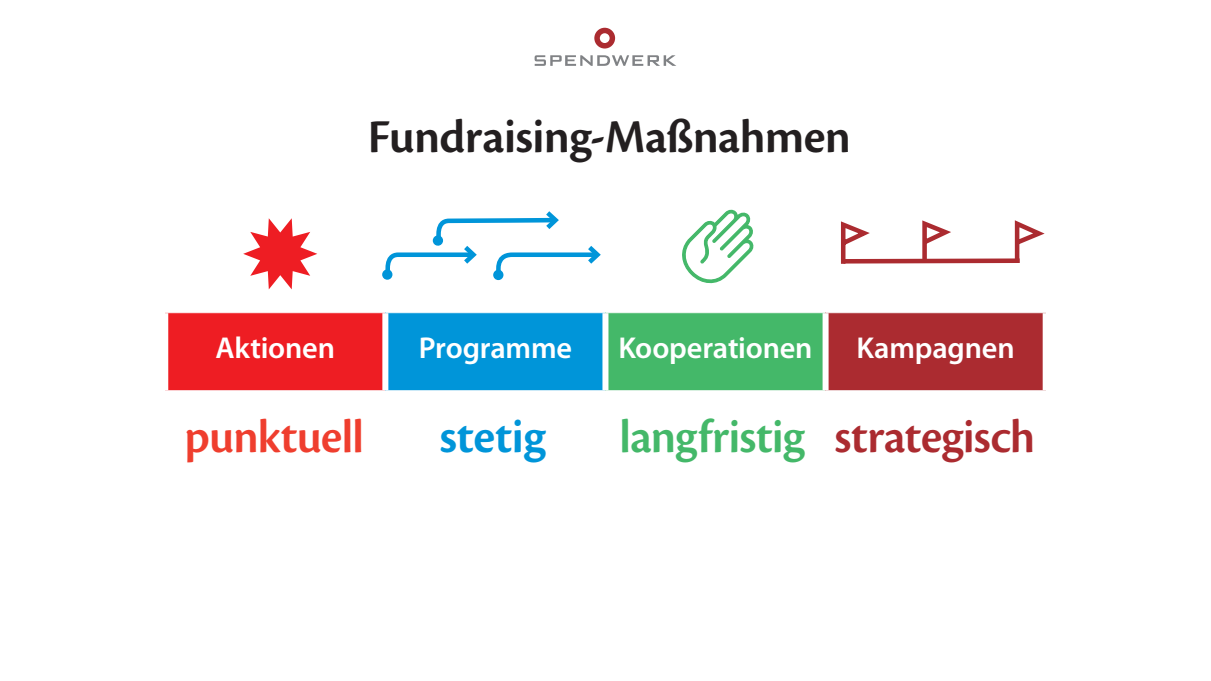
<style>
.page{position:relative;width:1211px;height:681px;background:#fff}
.page>*{position:absolute;margin:0;border:0;box-sizing:border-box;transform-origin:0 0}
.t1{font:49px "Cronos Pro Semibold Disp";letter-spacing:-.01em;color:#44b869}
.t2{font:600 49px "Cronos Pro";letter-spacing:-.015em;color:#231f20}
.t3{font:49px "Cronos Pro Semibold Disp";letter-spacing:-.01em;color:#ef3e2e}
.t4{font:600 49px "Cronos Pro";letter-spacing:-.01em;color:#0095d9}
.t5{font:600 30.2px "Myriad Pro";letter-spacing:-.005em;color:#fff}
.s1{color:#ab2b30}
</style>
<div class="page">
<div style="left:165px;top:312px;width:220px;height:78px;background:#ee1d23"></div>
<div style="left:385px;top:312px;width:220px;height:78px;background:#0095d9"></div>
<div style="left:605px;top:312px;width:220px;height:78px;background:#44b869"></div>
<div style="left:825px;top:312px;width:220px;height:78px;background:#ab2b30"></div>
<hr style="left:162px;top:312px;width:223px;height:1px;background:#fff">
<hr style="left:385px;top:312px;width:220px;height:1px;background:#fff">
<div style="left:162px;top:313px;width:6px;height:77px;background:#fff"></div>
<div style="left:382px;top:313px;width:6px;height:77px;background:#fff"></div>
<hr style="left:605px;top:312px;width:220px;height:1px;background:#fff">
<div style="left:602px;top:313px;width:6px;height:77px;background:#fff"></div>
<hr style="left:825px;top:312px;width:223px;height:1px;background:#fff">
<div style="left:822px;top:313px;width:6px;height:77px;background:#fff"></div>
<div style="left:1042px;top:313px;width:6px;height:77px;background:#fff"></div>
<svg style="left:841px;top:220px;width:204px;height:44px"></svg>
<div style="left:383px;top:270px;width:8px;height:9px;background:#0095d9;border-radius:50%"></div>
<div style="left:382px;top:269px;width:10px;height:10px;border:2px solid #0095d9;border-radius:50%"></div>
<div style="left:494px;top:270px;width:8px;height:9px;background:#0095d9;border-radius:50%"></div>
<div style="left:493px;top:270px;width:10px;height:10px;border:2px solid #0095d9;border-radius:50%"></div>
<svg style="left:384px;top:211px;width:217px;height:64px"></svg>
<svg style="left:682px;top:209px;width:72px;height:75px"></svg>
<svg style="left:243px;top:218px;width:74px;height:71px"></svg>
<svg style="left:534px;top:55px;width:142px;height:11px"></svg>
<svg style="left:594px;top:28px;width:21px;height:20px"></svg>
<h1 class="t2" style="left:368px;top:108px;width:485px">Fundraising-Maßnahmen</h1>
<p class="t5" style="left:215px;top:329px;width:121px">Aktionen</p>
<p class="t5" style="left:418px;top:329px;width:155px">Programme</p>
<p class="t5" style="left:618px;top:329px;width:196px">Kooperationen</p>
<p class="t5" style="left:856px;top:329px;width:159px">Kampagnen</p>
<h1 class="t3" style="left:184px;top:408px;width:181px">punktuell</h1>
<h1 class="t4" style="left:439px;top:408px;width:107px">stetig</h1>
<h1 class="t1" style="left:619px;top:408px;width:417px">langfristig <span class="s1">strategisch</span></h1>
</div>
